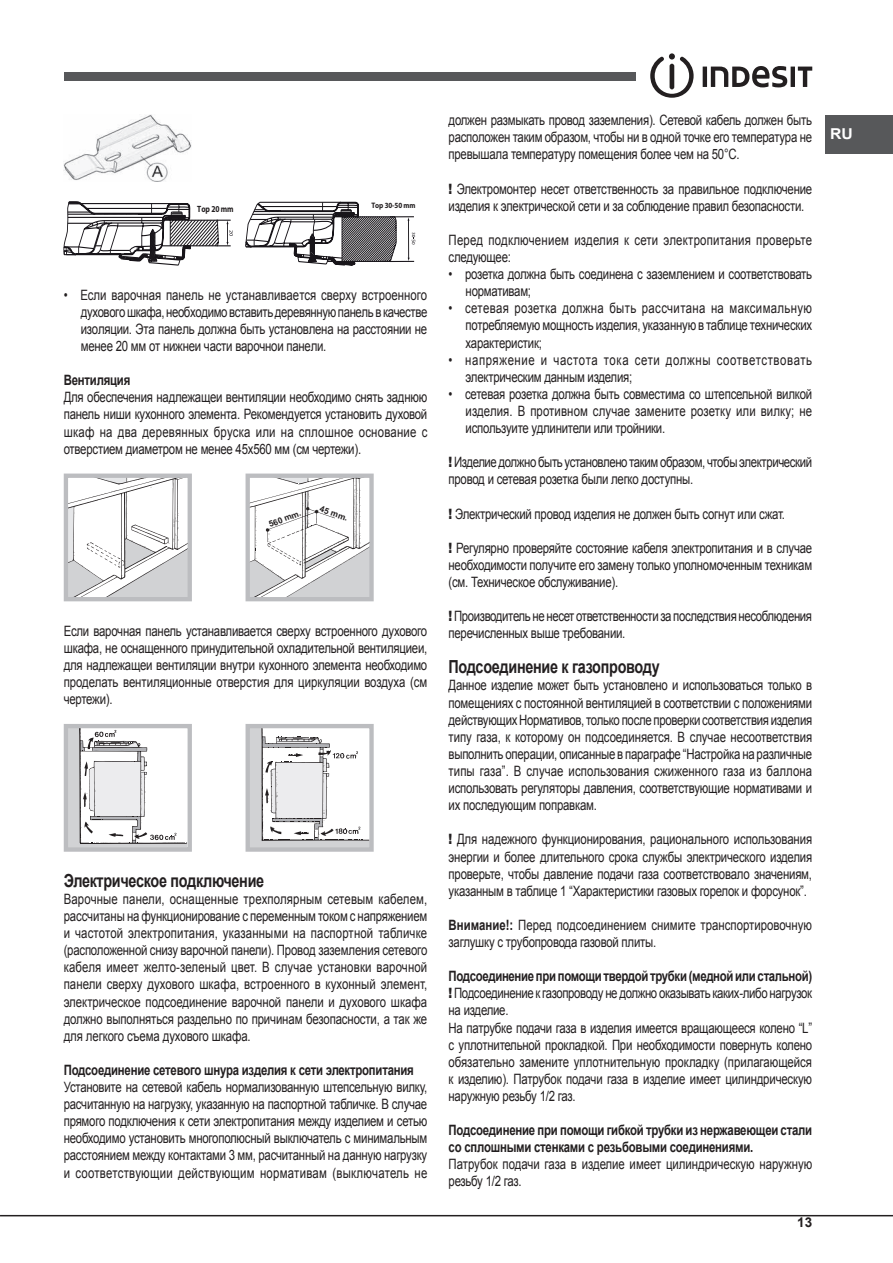
<style>
.page{position:relative;width:893px;height:1263px;background:#fff}
.page>*{position:absolute;margin:0;border:0;box-sizing:border-box;transform-origin:0 0}
.HEAD_2{font:700 18px "Arial";letter-spacing:-.02em;color:#231f20;scale:.8 1}
.t1{font:700 15px "Arial";color:#fff;scale:1.05 1}
.BODY_TEXT{font:14.25px/17.1px "Arial";letter-spacing:-.02em;color:#231f20;text-align:justify;scale:.8 1}
.BODY_TEXT_bullet_lis{font:14.25px/17.1px "Arial";letter-spacing:-.02em;color:#231f20;text-align:justify;scale:.8 1}
.HEAD_3{font:700 14.25px/17.1px "Arial";letter-spacing:-.02em;color:#231f20;scale:.8 1}
.BODY_TEXT_bullet_lis-2{font:14.25px/17.1px "Arial";letter-spacing:.045em;color:#231f20;scale:.8 1}
.BODY_TEXT-2{font:14.25px/17.1px "Arial";color:#231f20;scale:.8 1}
.BODY_TEXT-3{font:14.25px/17.1px "Arial";letter-spacing:.02em;color:#231f20;scale:.8 1}
.t2{font:700 13.5px "Arial";color:#231f20}
.t3{font:700 9.15px "Myriad Pro";letter-spacing:-.01em;color:#231f20;scale:.82 1}
.t4{font:700 8.4px "Arial";color:#231f20}
.t5{font:700 7.95px "Myriad Pro";letter-spacing:-.01em;color:#231f20;scale:.89 1}
.s1{font-weight:900}
.s2{font-weight:700}
</style>
<div class="page">
<hr style="left:0;top:1215px;width:893px;height:1px;background:#231f20">
<div style="left:825px;top:115px;width:68px;height:38px;background:#57585a"></div>
<svg style="left:650px;top:53px;width:44px;height:45px"></svg>
<hr style="left:703px;top:67px;width:4px;height:20px;background:#231f20">
<svg style="left:711px;top:66px;width:76px;height:21px"></svg>
<hr style="left:791px;top:67px;width:4px;height:20px;background:#231f20">
<svg style="left:798px;top:67px;width:14px;height:20px"></svg>
<div style="left:64px;top:72px;width:572px;height:8px;background:#57585a"></div>
<img style="left:64px;top:115px;width:128px;height:67px">
<svg style="left:64px;top:202px;width:169px;height:63px"></svg>
<svg style="left:246px;top:202px;width:169px;height:63px"></svg>
<svg style="left:69px;top:479px;width:118px;height:117px"></svg>
<div style="left:64px;top:474px;width:128px;height:127px;border:4px solid #bcbdc0"></div>
<svg style="left:251px;top:479px;width:118px;height:117px"></svg>
<div style="left:246px;top:474px;width:128px;height:127px;border:4px solid #bcbdc0"></div>
<svg style="left:69px;top:729px;width:118px;height:118px"></svg>
<div style="left:64px;top:724px;width:128px;height:128px;border:4px solid #bcbdc0"></div>
<svg style="left:251px;top:729px;width:118px;height:118px"></svg>
<div style="left:246px;top:724px;width:128px;height:128px;border:4px solid #bcbdc0"></div>
<p class="t3" style="left:197px;top:203px;width:46px">Top 20 mm</p>
<p class="t5" style="left:371px;top:200px;width:51px">Top 30-50 mm</p>
<p class="BODY_TEXT_bullet_lis" style="left:81px;top:286px;width:435px;text-indent:-17px">• Если варочная панель не устанавливается сверху встроенного духового шкафа, необходимо вставить деревянную панель в качестве изоляции. Эта панель должна быть установлена на расстоянии не менее 20 мм от нижнеи части варочнои панели.</p>
<p class="HEAD_3" style="left:64px;top:372px;width:85px">Вентиляция</p>
<p class="BODY_TEXT" style="left:64px;top:389px;width:456px">Для обеспечения надлежащеи вентиляции необходимо снять заднюю панель ниши кухонного элемента. Рекомендуется установить духовой шкаф на два деревянных бруска или на сплошное основание с отверстием диаметром не менее 45х560 мм (см чертежи).</p>
<p class="t4" style="left:267px;top:519px;width:35px;rotate:-21deg">560 mm.</p>
<p class="t4" style="left:322px;top:503px;width:31px;rotate:19deg">45 mm.</p>
<p class="BODY_TEXT" style="left:64px;top:622px;width:456px">Если варочная панель устанавливается сверху встроенного духового шкафа, не оснащенного принудительной охладительной вентиляциеи, для надлежащеи вентиляции внутри кухонного элемента необходимо проделать вентиляционные отверстия для циркуляции воздуха (см чертежи).</p>
<p class="HEAD_2" style="left:64px;top:869px;width:252px">Электрическое подключение</p>
<p class="BODY_TEXT" style="left:64px;top:890px;width:456px">Варочные панели, оснащенные трехполярным сетевым кабелем, рассчитаны на функционирование с переменным током с напряжением и частотой электропитания, указанными на паспортной табличке (расположенной снизу варочной панели). Провод заземления сетевого кабеля имеет желто-зеленый цвет. В случае установки варочной панели сверху духового шкафа, встроенного в кухонный элемент, электрическое подсоединение варочной панели и духового шкафа должно выполняться раздельно по причинам безопасности, а так же для легкого съема духового шкафа.</p>
<p class="HEAD_3" style="left:64px;top:1062px;width:439px">Подсоединение сетевого шнура изделия к сети электропитания</p>
<p class="BODY_TEXT" style="left:64px;top:1079px;width:456px">Установите на сетевой кабель нормализованную штепсельную вилку, расчитанную на нагрузку, указанную на паспортной табличке. В случае прямого подключения к сети электропитания между изделием и сетью необходимо установить многополюсный выключатель с минимальным расстоянием между контактами 3 мм, расчитанный на данную нагрузку и соответствующии действующим нормативам (выключатель не</p>
<p class="BODY_TEXT" style="left:449px;top:112px;width:456px">должен размыкать провод заземления). Сетевой кабель должен быть расположен таким образом, чтобы ни в одной точке его температура не превышала температуру помещения более чем на 50°C.</p>
<p class="BODY_TEXT" style="left:449px;top:180px;width:456px"><span class="s1">!</span> Электромонтер несет ответственность за правильное подключение изделия к электрической сети и за соблюдение правил безопасности.</p>
<p class="BODY_TEXT-3" style="left:449px;top:231px;width:456px">Перед подключением изделия к сети электропитания проверьте следующее:</p>
<p class="BODY_TEXT_bullet_lis" style="left:466px;top:266px;width:435px;text-indent:-17px">• розетка должна быть соединена с заземлением и соответствовать нормативам;</p>
<p class="BODY_TEXT_bullet_lis" style="left:466px;top:300px;width:435px;text-indent:-17px">• сетевая розетка должна быть рассчитана на максимальную потребляемую мощность изделия, указанную в таблице технических характеристик;</p>
<p class="BODY_TEXT_bullet_lis-2" style="left:466px;top:351px;width:435px;text-indent:-17px">• напряжение и частота тока сети должны соответствовать электрическим данным изделия;</p>
<p class="BODY_TEXT_bullet_lis" style="left:466px;top:385px;width:435px;text-indent:-17px">• сетевая розетка должна быть совместима со штепсельной вилкой изделия. В противном случае замените розетку или вилку; не используите удлинители или тройники.</p>
<p class="BODY_TEXT" style="left:449px;top:454px;width:456px"><span class="s1">!</span> Изделие должно быть установлено таким образом, чтобы электрический провод и сетевая розетка были легко доступны.</p>
<p class="BODY_TEXT" style="left:449px;top:505px;width:422px"><span class="s1">!</span> Электрический провод изделия не должен быть согнут или сжат.</p>
<p class="BODY_TEXT" style="left:449px;top:539px;width:456px"><span class="s1">!</span> Регулярно проверяйте состояние кабеля электропитания и в случае необходимости получите его замену только уполномоченным техникам (см. Техническое обслуживание).</p>
<p class="BODY_TEXT" style="left:449px;top:608px;width:456px"><span class="s1">!</span> Производитель не несет ответственности за последствия несоблюдения перечисленных выше требовании.</p>
<p class="HEAD_2" style="left:449px;top:655px;width:266px">Подсоединение к газопроводу</p>
<p class="BODY_TEXT" style="left:449px;top:677px;width:456px">Данное изделие может быть установлено и использоваться только в помещениях с постоянной вентиляцией в соответствии с положениями действующих Нормативов, только после проверки соответствия изделия типу газа, к которому он подсоединяется. В случае несоответствия выполнить операции, описанные в параграфе “Настройка на различные типы газа”. В случае использования сжиженного газа из баллона использовать регуляторы давления, соответствующие нормативами и их последующим поправкам.</p>
<p class="BODY_TEXT" style="left:449px;top:831px;width:456px"><span class="s1">!</span> Для надежного функционирования, рационального использования энергии и более длительного срока службы электрического изделия проверьте, чтобы давление подачи газа соответствовало значениям, указанным в таблице 1 “Характеристики газовых горелок и форсунок”.</p>
<p class="BODY_TEXT" style="left:449px;top:916px;width:456px"><span class="s2">Внимание!:</span> Перед подсоединением снимите транспортировочную заглушку с трубопровода газовой плиты.</p>
<p class="HEAD_3" style="left:449px;top:968px;width:456px">Подсоединение при помощи твердой трубки (медной или стальной)</p>
<p class="BODY_TEXT" style="left:449px;top:985px;width:456px"><span class="s1">!</span> Подсоединение к газопроводу не должно оказывать каких-либо нагрузок на изделие.</p>
<p class="BODY_TEXT" style="left:449px;top:1019px;width:456px">На патрубке подачи газа в изделия имеется вращающееся колено “L” с уплотнительной прокладкой. При необходимости повернуть колено обязательно замените уплотнительную прокладку (прилагающейся к изделию). Патрубок подачи газа в изделие имеет цилиндрическую наружную резьбу 1/2 газ.</p>
<p class="HEAD_3" style="left:449px;top:1122px;width:456px">Подсоединение при помощи гибкой трубки из нержавеющеи стали со сплошными стенками с резьбовыми соединениями.</p>
<p class="BODY_TEXT-2" style="left:449px;top:1156px;width:456px">Патрубок подачи газа в изделие имеет цилиндрическую наружную резьбу 1/2 газ.</p>
<p class="t2" style="left:797px;top:1213px;width:17px">13</p>
<p class="t1" style="left:830px;top:123px;width:23px">RU</p>
</div>
